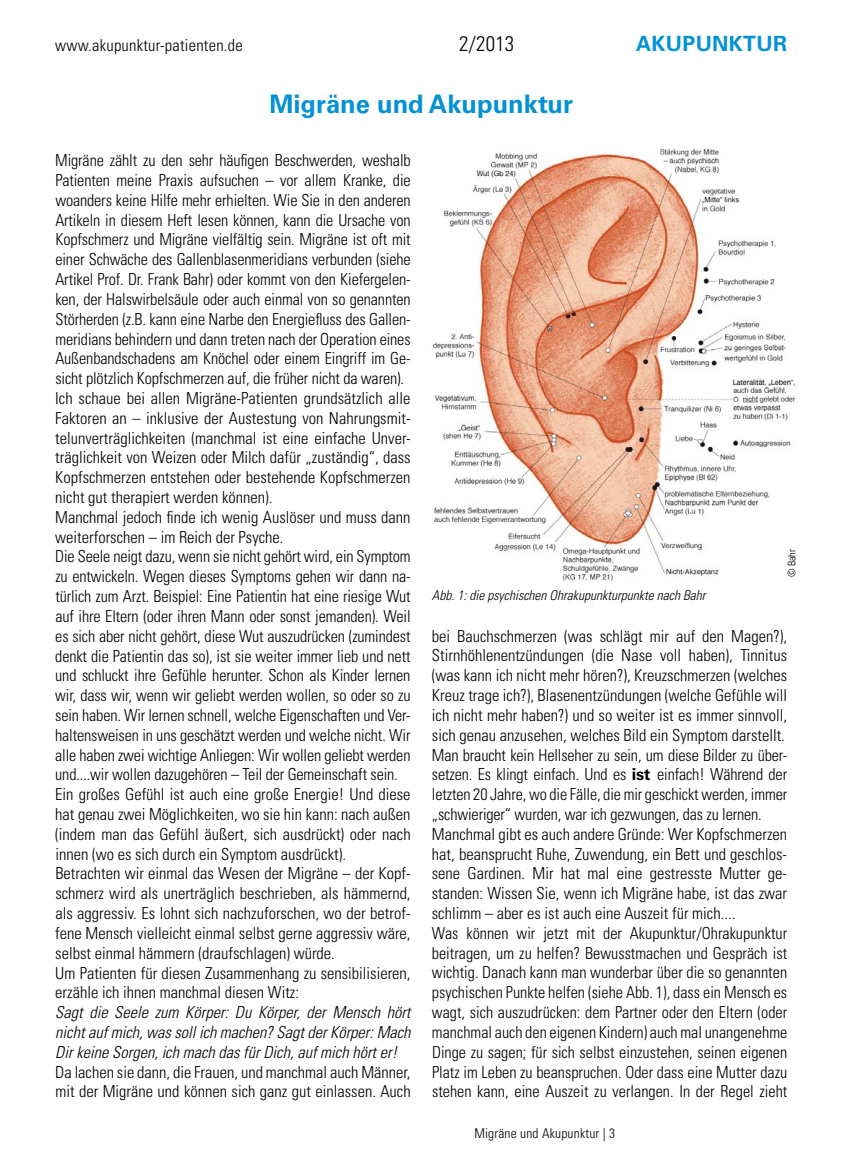
<style>
.page{position:relative;width:851px;height:1170px;background:#fff}
.page>*{position:absolute;margin:0;border:0;box-sizing:border-box;transform-origin:0 0}
.t1{font:700 25.5px "Univers LT";color:#0492d2}
.t2{font:700 21px "Univers LT";color:#0492d2}
.t3{font:300 condensed 21px "Univers LT";color:#000}
.t4{font:300 condensed 16.5px/19.8px "Univers LT";color:#000}
.t5{font:italic 300 condensed 16.5px/19.8px "Univers LT";color:#000;text-align:justify}
.t6{font:italic 300 condensed 13.5px "Univers LT";color:#000}
.t7{font:300 condensed 13.5px "Univers LT";letter-spacing:.015em;color:#000}
.t8{font:300 condensed 10.5px "Univers LT";color:#000}
.s1{font-weight:700;font-stretch:normal}
</style>
<div class="page">
<img style="left:432px;top:148px;width:363px;height:433px">
<p class="t4" style="left:55px;top:35px;width:189px">www.akupunktur-patienten.de</p>
<p class="t3" style="left:459px;top:31px;width:57px">2/2013</p>
<p class="t2" style="left:636px;top:31px;width:46px">AKUPUN</p>
<p class="t2" style="left:728px;top:31px;width:30px">KTUR</p>
<h1 class="t1" style="left:269px;top:89px;width:305px">Migräne und Akupunktur</h1>
<p class="t4" style="left:55px;top:150px;width:357px">Migräne zählt zu den sehr häufigen Beschwerden, weshalb Patienten meine Praxis aufsuchen – vor allem Kranke, die woanders keine Hilfe mehr erhielten. Wie Sie in den anderen Artikeln in diesem Heft lesen können, kann die Ursache von Kopfschmerz und Migräne vielfältig sein. Migräne ist oft mit einer Schwäche des Gallenblasenmeridians verbunden (siehe Artikel Prof. Dr. Frank Bahr) oder kommt von den Kiefergelen&shy;ken, der Halswirbelsäule oder auch einmal von so genannten Störherden (z.B. kann eine Narbe den Energiefluss des Gallen&shy;meridians behindern und dann treten nach der Operation eines Außenbandschadens am Knöchel oder einem Eingriff im Ge&shy;sicht plötzlich Kopfschmerzen auf, die früher nicht da waren).<br>Ich schaue bei allen Migräne-Patienten grundsätzlich alle Faktoren an – inklusive der Austestung von Nahrungsmit&shy;telunverträglichkeiten (manchmal ist eine einfache Unver&shy;träglichkeit von Weizen oder Milch dafür „zuständig“, dass Kopfschmerzen entstehen oder bestehende Kopfschmerzen nicht gut therapiert werden können).<br>Manchmal jedoch finde ich wenig Auslöser und muss dann weiterforschen – im Reich der Psyche.<br>Die Seele neigt dazu, wenn sie nicht gehört wird, ein Symptom zu entwickeln. Wegen dieses Symptoms gehen wir dann na&shy;türlich zum Arzt. Beispiel: Eine Patientin hat eine riesige Wut auf ihre Eltern (oder ihren Mann oder sonst jemanden). Weil es sich aber nicht gehört, diese Wut auszudrücken (zumindest denkt die Patientin das so), ist sie weiter immer lieb und nett und schluckt ihre Gefühle herunter. Schon als Kinder lernen wir, dass wir, wenn wir geliebt werden wollen, so oder so zu sein haben. Wir lernen schnell, welche Eigenschaften und Ver&shy;haltensweisen in uns geschätzt werden und welche nicht. Wir alle haben zwei wichtige Anliegen: Wir wollen geliebt werden und....wir wollen dazugehören – Teil der Gemeinschaft sein.<br>Ein großes Gefühl ist auch eine große Energie! Und diese hat genau zwei Möglichkeiten, wo sie hin kann: nach außen (indem man das Gefühl äußert, sich ausdrückt) oder nach innen (wo es sich durch ein Symptom ausdrückt).<br>Betrachten wir einmal das Wesen der Migräne – der Kopf&shy;schmerz wird als unerträglich beschrieben, als hämmernd, als aggressiv. Es lohnt sich nachzuforschen, wo der betrof&shy;fene Mensch vielleicht einmal selbst gerne aggressiv wäre, selbst einmal hämmern (draufschlagen) würde.<br>Um Patienten für diesen Zusammenhang zu sensibilisieren, erzähle ich ihnen manchmal diesen Witz:</p>
<p class="t5" style="left:55px;top:1002px;width:357px">Sagt die Seele zum Körper: Du Körper, der Mensch hört nicht auf mich, was soll ich machen? Sagt der Körper: Mach Dir keine Sorgen, ich mach das für Dich, auf mich hört er!</p>
<p class="t4" style="left:55px;top:1061px;width:357px">Da lachen sie dann, die Frauen, und manchmal auch Männer, mit der Migräne und können sich ganz gut einlassen. Auch</p>
<p class="t8" style="left:785px;top:577px;width:30px;rotate:-90deg">© Bahr</p>
<p class="t6" style="left:432px;top:587px;width:275px">Abb. 1: die psychischen Ohrakupunkturpunkte nach Bahr</p>
<p class="t4" style="left:432px;top:626px;width:357px">bei Bauchschmerzen (was schlägt mir auf den Magen?), Stirnhöhlenentzündungen (die Nase voll haben), Tinnitus (was kann ich nicht mehr hören?), Kreuzschmerzen (welches Kreuz trage ich?), Blasenentzündungen (welche Gefühle will ich nicht mehr haben?) und so weiter ist es immer sinnvoll, sich genau anzusehen, welches Bild ein Symptom darstellt.<br>Man braucht kein Hellseher zu sein, um diese Bilder zu über&shy;setzen. Es klingt einfach. Und es <span class="s1">ist</span> einfach! Während der letzten 20 Jahre, wo die Fälle, die mir geschickt werden, immer „schwieriger“ wurden, war ich gezwungen, das zu lernen.<br>Manchmal gibt es auch andere Gründe: Wer Kopfschmerzen hat, beansprucht Ruhe, Zuwendung, ein Bett und geschlos&shy;sene Gardinen. Mir hat mal eine gestresste Mutter ge&shy;standen: Wissen Sie, wenn ich Migräne habe, ist das zwar schlimm – aber es ist auch eine Auszeit für mich....<br>Was können wir jetzt mit der Akupunktur/Ohrakupunktur beitragen, um zu helfen? Bewusstmachen und Gespräch ist wichtig. Danach kann man wunderbar über die so genannten psychischen Punkte helfen (siehe Abb. 1), dass ein Mensch es wagt, sich auszudrücken: dem Partner oder den Eltern (oder manchmal auch den eigenen Kindern) auch mal unangenehme Dinge zu sagen; für sich selbst einzustehen, seinen eigenen Platz im Leben zu beanspruchen. Oder dass eine Mutter dazu stehen kann, eine Auszeit zu verlangen. In der Regel zieht</p>
<p class="t7" style="left:474px;top:1125px;width:142px">Migräne und Akupunktur | 3</p>
</div>
